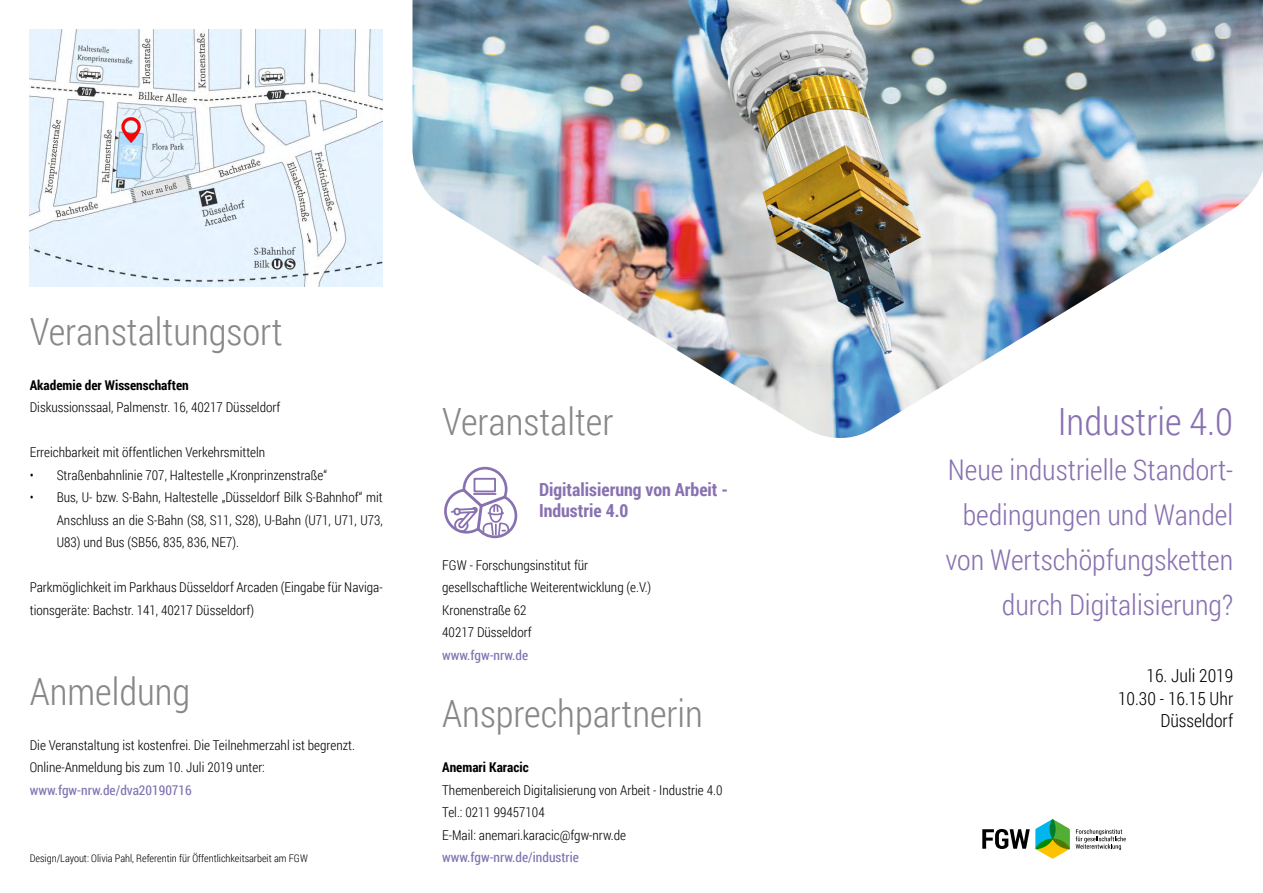
<style>
.page{position:relative;width:1263px;height:893px;background:#fff}
.page>*{position:absolute;margin:0;border:0;box-sizing:border-box;transform-origin:0 0}
.t1{font:300 37.5px "Roboto Condensed";color:#878787}
.t2{font:300 37.5px "Roboto Condensed";color:#8871b1}
.t3{font:300 28.5px/45px "Roboto Condensed";color:#8871b1;text-align:right}
.t4{font:700 18px/21px "Roboto Condensed";color:#8871b1}
.t5{font:300 18px/22.5px "Roboto Condensed";color:#000;text-align:right}
.t6{font:300 13.5px/22.5px "Roboto Condensed";color:#000}
.t7{font:13.5px "Roboto Condensed";color:#7f71b2}
.t8{font:700 13.5px "Roboto Condensed";color:#000}
.t9{font:300 10.5px "Roboto Condensed";color:#000}
</style>
<div class="page">
<img style="left:30px;top:30px;width:353px;height:256px">
<svg style="left:982px;top:819px;width:144px;height:39px"></svg>
<svg style="left:444px;top:466px;width:74px;height:73px"></svg>
<img style="left:412px;top:0;width:851px;height:438px">
<img style="left:118px;top:117px;width:26px;height:26px">
<h1 class="t1" style="left:30px;top:305px;width:254px">Veranstaltungsort</h1>
<p class="t8" style="left:30px;top:375px;width:161px">Akademie der Wissenschaften</p>
<p class="t6" style="left:30px;top:396px;width:252px">Diskussionssaal, Palmenstr. 16, 40217 Düsseldorf</p>
<p class="t6" style="left:30px;top:441px;width:237px">Erreichbarkeit mit öffentlichen Verkehrsmitteln</p>
<p class="t6" style="left:30px;top:463px;width:299px">• Straßenbahnlinie 707, Haltestelle „Kronprinzenstraße“</p>
<p class="t6" style="left:57px;top:486px;width:327px;text-align:justify;text-indent:-27px">• Bus, U- bzw. S-Bahn, Haltestelle „Düsseldorf Bilk S-Bahnhof“ mit Anschluss an die S-Bahn (S8, S11, S28), U-Bahn (U71, U71, U73, U83) und Bus (SB56, 835, 836, NE7).</p>
<p class="t6" style="left:30px;top:576px;width:354px">Parkmöglichkeit im Parkhaus Düsseldorf Arcaden (Eingabe für Naviga&shy;tionsgeräte: Bachstr. 141, 40217 Düsseldorf)</p>
<h1 class="t1" style="left:30px;top:665px;width:162px">Anmeldung</h1>
<p class="t6" style="left:30px;top:733px;width:327px">Die Veranstaltung ist kostenfrei. Die Teilnehmerzahl ist begrenzt.<br>Online-Anmeldung bis zum 10. Juli 2019 unter:</p>
<p class="t7" style="left:30px;top:781px;width:163px">www.fgw-nrw.de/dva20190716</p>
<p class="t9" style="left:30px;top:851px;width:280px">Design/Layout: Olivia Pahl, Referentin für Öffentlichkeitsarbeit am FGW</p>
<h1 class="t1" style="left:442px;top:395px;width:173px">Veranstalter</h1>
<h3 class="t4" style="left:539px;top:479px;width:191px">Digitalisierung von Arbeit -<br>Industrie 4.0</h3>
<p class="t6" style="left:442px;top:553px;width:211px">FGW - Forschungsinstitut für gesellschaftliche Weiterentwicklung (e.V.)<br>Kronenstraße 62<br>40217 Düsseldorf</p>
<p class="t7" style="left:442px;top:646px;width:88px">www.fgw-nrw.de</p>
<h1 class="t1" style="left:442px;top:688px;width:262px">Ansprechpartnerin</h1>
<p class="t8" style="left:442px;top:758px;width:88px">Anemari Karacic</p>
<p class="t6" style="left:442px;top:778px;width:282px">Themenbereich Digitalisierung von Arbeit - Industrie 4.0<br>Tel.: 0211 99457104<br>E-Mail: anemari.karacic@fgw-nrw.de</p>
<p class="t7" style="left:442px;top:848px;width:138px">www.fgw-nrw.de/industrie</p>
<h1 class="t2" style="left:1058px;top:395px;width:177px">Industrie 4.0</h1>
<h2 class="t3" style="left:945px;top:446px;width:289px">Neue industrielle Standort&shy;bedingungen und Wandel von Wertschöpfungsketten durch Digitalisierung?</h2>
<h3 class="t5" style="left:1118px;top:664px;width:117px">16. Juli 2019<br>10.30 - 16.15 Uhr<br>Düsseldorf</h3>
</div>
